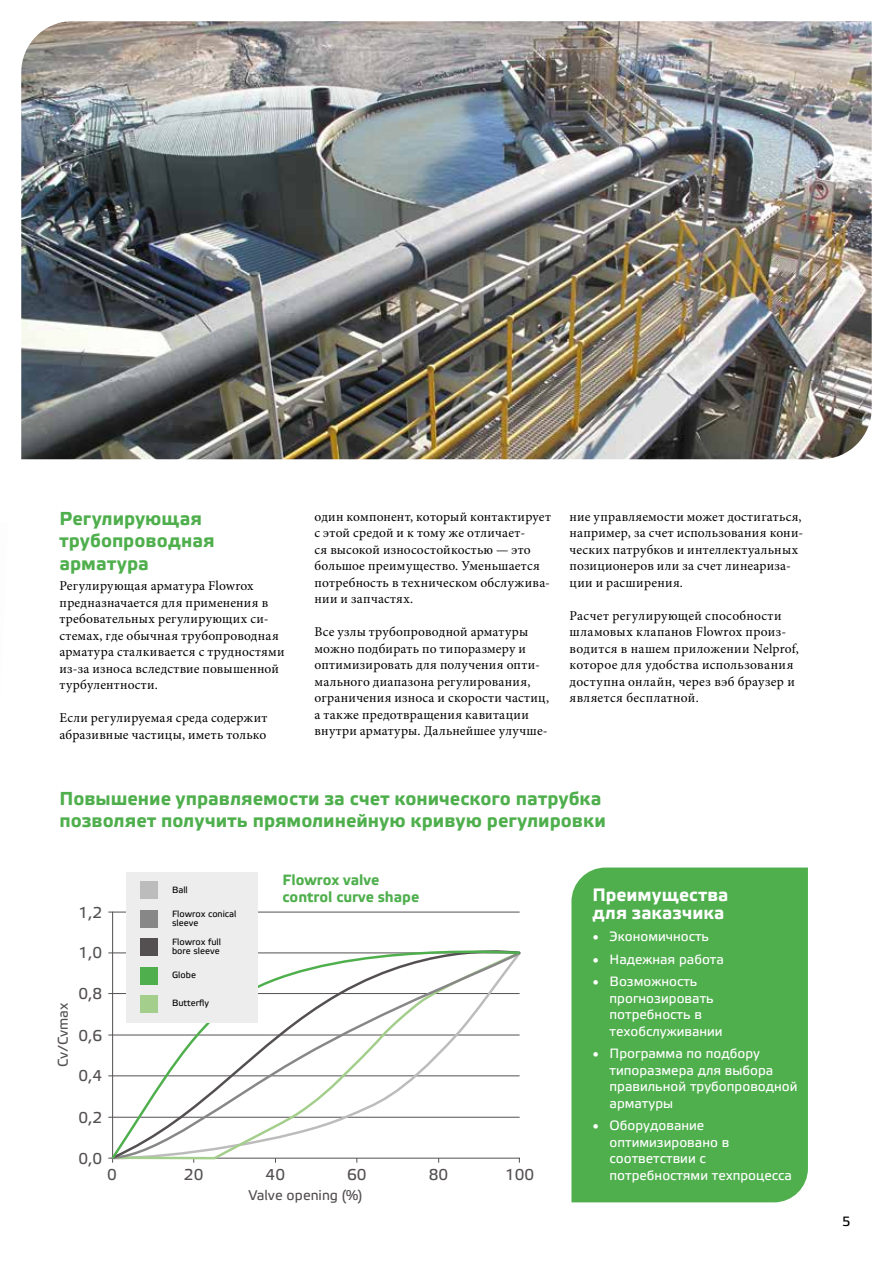
<style>
.page{position:relative;width:893px;height:1263px;background:#fff}
.page>*{position:absolute;margin:0;border:0;box-sizing:border-box;transform-origin:0 0}
.t1{font:700 18.75px/22.5px "Etelka Text Pro";color:#4faf4d}
.t2{font:700 18px/18px "Etelka Text Pro";letter-spacing:.005em;color:#fff}
.t3{font:15.6px "Etelka Text Pro";color:#545051}
.t4{font:700 14.85px/17.9px "Etelka Text Pro";color:#4faf4d}
.t5{font:13.95px "Etelka Text Pro";color:#545051}
.t6{font:13.5px/16.5px "Minion Pro";letter-spacing:.02em;color:#000}
.t7{font:13.5px/16.5px "Etelka Text Pro";color:#fff}
.t8{font:13.5px "Etelka Text Pro";color:#000}
.t9{font:9px/9px "Etelka Text Pro";color:#000}
.s1{font-family:"Minion Pro";font-weight:700;font-size:16.5px}
</style>
<div class="page">
<img style="left:21px;top:21px;width:851px;height:438px">
<hr style="left:112px;top:912px;width:1px;height:251px;background:#545051">
<hr style="left:108px;top:1158px;width:412px;height:1px;background:#545051">
<hr style="left:108px;top:1117px;width:412px;height:1px;background:#545051">
<hr style="left:108px;top:1075px;width:412px;height:1px;background:#545051">
<hr style="left:108px;top:1034px;width:412px;height:1px;background:#545051">
<hr style="left:108px;top:993px;width:412px;height:1px;background:#545051">
<hr style="left:108px;top:952px;width:412px;height:1px;background:#545051">
<hr style="left:108px;top:912px;width:412px;height:1px;background:#545051">
<svg style="left:109px;top:941px;width:412px;height:220px"></svg>
<div style="left:126px;top:872px;width:131px;height:150px;background:#ededed"></div>
<div style="left:140px;top:882px;width:18px;height:17px;background:#bcbcbc"></div>
<div style="left:140px;top:910px;width:18px;height:17px;background:#878787"></div>
<div style="left:140px;top:938px;width:18px;height:18px;background:#545051"></div>
<div style="left:140px;top:967px;width:18px;height:17px;background:#4faf4d"></div>
<div style="left:140px;top:995px;width:18px;height:17px;background:#a3ce8b"></div>
<div style="left:571px;top:867px;width:237px;height:335px;background:#4faf4d"></div>
<h1 class="t1" style="left:60px;top:508px;width:157px">Регулирующая трубопроводная арматура</h1>
<p class="t6" style="left:60px;top:578px;width:227px">Регулирующая арматура Flowrox предназначается для применения в требовательных регулирующих си&shy;стемах, где обычная трубопроводная арматура сталкивается с трудностями из-за износа вследствие повышенной турбулентности.</p>
<p class="t6" style="left:60px;top:710px;width:209px">Если регулируемая среда содержит абразивные частицы, иметь только</p>
<p class="t6" style="left:315px;top:508px;width:238px">один компонент, который контактирует с этой средой и к тому же отличает-<br>ся высокой износостойкостью — это большое преимущество. Уменьшается потребность в техническом обслужива&shy;нии и запчастях.</p>
<p class="t6" style="left:315px;top:624px;width:236px">Все узлы трубопроводной арматуры можно подбирать по типоразмеру и оптимизировать для получения опти&shy;мального диапазона регулирования, ограничения износа и скорости частиц, а также предотвращения кавитации внутри арматуры. Дальнейшее улучше-</p>
<p class="t6" style="left:569px;top:508px;width:235px">ние управляемости может достигаться, например, за счет использования кони&shy;ческих патрубков и интеллектуальных позиционеров или за счет линеариза&shy;ции и расширения.</p>
<p class="t6" style="left:569px;top:607px;width:231px">Расчет регулирующей способности шламовых клапанов Flowrox произ&shy;водится в нашем приложении Nelprof, которое для удобства использования доступна онлайн, через вэб браузер и является бесплатной.</p>
<h1 class="t1" style="left:60px;top:788px;width:548px">Повышение управляемости за счет конического патрубка позволяет получить прямолинейную кривую регулировки</h1>
<p class="t5" style="left:55px;top:1067px;width:66px;rotate:-90deg">Cv/Cvmax</p>
<p class="t3" style="left:78px;top:904px;width:25px">1,2</p>
<p class="t3" style="left:78px;top:945px;width:25px">1,0</p>
<p class="t3" style="left:78px;top:985px;width:25px">0,8</p>
<p class="t3" style="left:78px;top:1027px;width:25px">0,6</p>
<p class="t3" style="left:78px;top:1067px;width:25px">0,4</p>
<p class="t3" style="left:78px;top:1109px;width:25px">0,2</p>
<p class="t3" style="left:78px;top:1150px;width:25px">0,0</p>
<p class="t9" style="left:172px;top:886px;width:17px">Ball</p>
<p class="t9" style="left:172px;top:909px;width:66px">Flowrox conical sleeve</p>
<p class="t9" style="left:172px;top:938px;width:50px">Flowrox full bore sleeve</p>
<p class="t9" style="left:172px;top:971px;width:26px">Globe</p>
<p class="t9" style="left:172px;top:999px;width:38px">Butterfly</p>
<p class="t4" style="left:283px;top:871px;width:138px">Flowrox valve control curve shape</p>
<p class="t3" style="left:107px;top:1166px;width:11px">0</p>
<p class="t3" style="left:184px;top:1166px;width:21px">20</p>
<p class="t3" style="left:266px;top:1166px;width:21px">40</p>
<p class="t3" style="left:347px;top:1166px;width:21px">60</p>
<p class="t3" style="left:429px;top:1166px;width:21px">80</p>
<p class="t3" style="left:505px;top:1166px;width:31px">100</p>
<p class="t5" style="left:248px;top:1188px;width:116px">Valve opening (%)</p>
<h2 class="t2" style="left:593px;top:886px;width:137px">Преимущества для заказчика</h2>
<p class="t7" style="left:593px;top:929px;width:118px"><span class="s1">•</span> Экономичность</p>
<p class="t7" style="left:593px;top:952px;width:133px"><span class="s1">•</span> Надежная работа</p>
<p class="t7" style="left:610px;top:974px;width:115px;text-indent:-17px"><span class="s1">•</span> Возможность прогнозировать потребность в техобслуживании</p>
<p class="t7" style="left:610px;top:1046px;width:189px;text-indent:-17px"><span class="s1">•</span> Программа по подбору типоразмера для выбора правильной трубопроводной арматуры</p>
<p class="t7" style="left:610px;top:1118px;width:184px;text-indent:-17px"><span class="s1">•</span> Оборудование оптимизировано в соответствии с потребностями техпроцесса</p>
<p class="t8" style="left:842px;top:1214px;width:10px">5</p>
</div>
